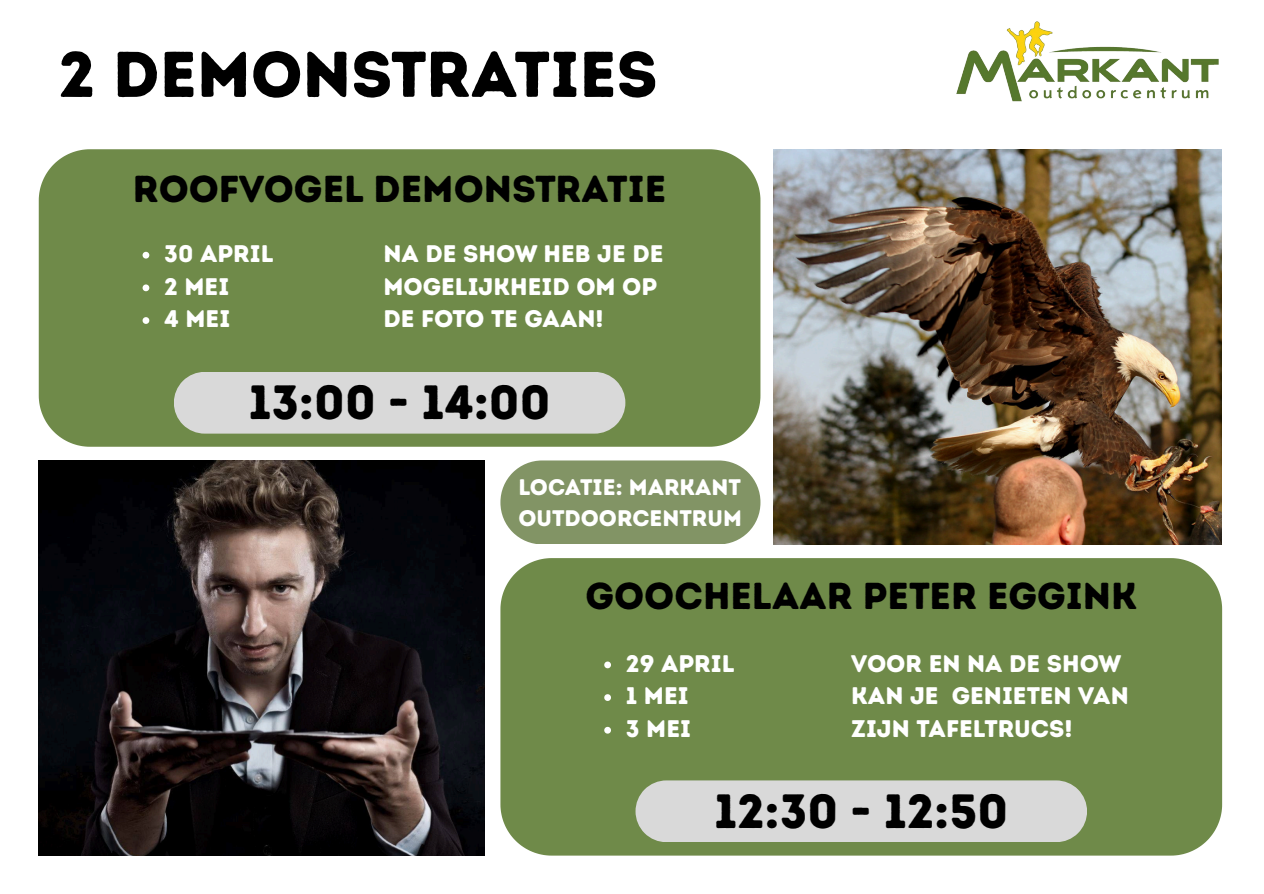
<style>
.page{position:relative;width:1264px;height:894px;background:#fff}
.page>*{position:absolute;margin:0;border:0;box-sizing:border-box;transform-origin:0 0}
.t1{font:64.5px "Intro Rust Base";color:#000}
.t2{font:48px "Intro Rust Base";color:#000}
.t3{font:37.5px "Intro Rust Base";color:#000}
.t4{font:24px/32.7px "Intro Rust Base";color:#fff}
.t5{font:22.5px/31.5px "Intro Rust Base";color:#fff}
</style>
<div class="page">
<div style="left:39px;top:149px;width:721px;height:297px;background:#6f8a49"></div>
<div style="left:500px;top:558px;width:722px;height:297px;background:#6f8a49"></div>
<img style="left:39px;top:460px;width:445px;height:395px">
<div style="left:174px;top:372px;width:451px;height:61px;background:#d9d9d9"></div>
<div style="left:635px;top:780px;width:451px;height:61px;background:#d9d9d9"></div>
<svg style="left:500px;top:460px;width:260px;height:84px;background:#8b9c70"></svg>
<img style="left:773px;top:149px;width:448px;height:395px">
<svg style="left:143px;top:252px;width:6px;height:6px"></svg>
<svg style="left:143px;top:284px;width:6px;height:7px"></svg>
<svg style="left:143px;top:317px;width:6px;height:7px"></svg>
<svg style="left:604px;top:661px;width:7px;height:7px"></svg>
<svg style="left:604px;top:694px;width:7px;height:6px"></svg>
<svg style="left:604px;top:726px;width:7px;height:7px"></svg>
<img style="left:956px;top:21px;width:263px;height:81px">
<p class="t1" style="left:58px;top:36px;width:601px">2 DEMONSTRATIES</p>
<h3 class="t3" style="left:133px;top:166px;width:535px">ROOFVOGEL DEMONSTRATIE</h3>
<p class="t4" style="left:164px;top:237px;width:111px">30 APRIL</p>
<h2 class="t4" style="left:164px;top:270px;width:67px">2 MEI</h2>
<p class="t4" style="left:164px;top:302px;width:67px">4 MEI</p>
<h3 class="t4" style="left:383px;top:237px;width:282px">NA DE SHOW HEB JE DE<br>MOGELIJKHEID OM OP<br>DE FOTO TE GAAN!</h3>
<p class="t2" style="left:249px;top:373px;width:303px">13:00 - 14:00</p>
<p class="t5" style="left:518px;top:471px;width:225px">LOCATIE: MARKANT<br>OUTDOORCENTRUM</p>
<p class="t3" style="left:585px;top:573px;width:553px">GOOCHELAAR PETER EGGINK</p>
<p class="t4" style="left:626px;top:646px;width:110px">29 APRIL</p>
<p class="t4" style="left:626px;top:679px;width:64px">1 MEI</p>
<p class="t4" style="left:626px;top:712px;width:67px">3 MEI</p>
<p class="t4" style="left:851px;top:646px;width:279px">VOOR EN NA DE SHOW<br>KAN JE GENIETEN VAN<br>ZIJN TAFELTRUCS!</p>
<p class="t2" style="left:714px;top:781px;width:295px">12:30 - 12:50</p>
</div>
